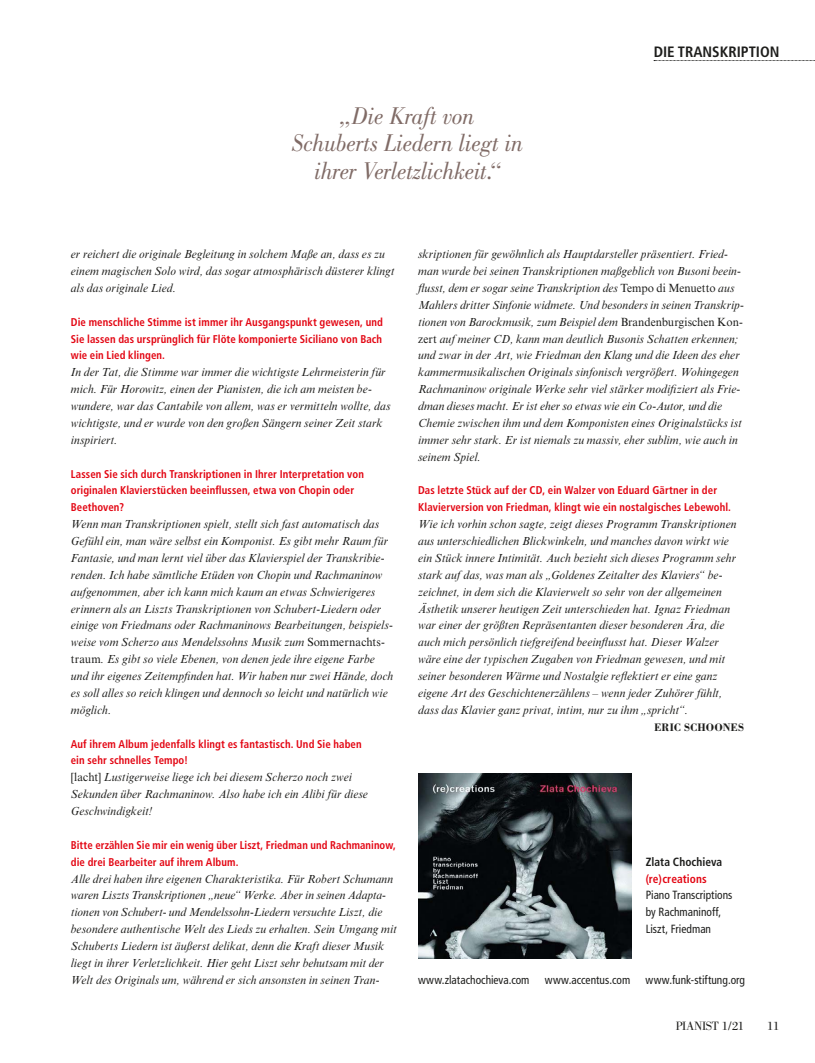
<style>
.page{position:relative;width:815px;height:1063px;background:#fff}
.page>*{position:absolute;margin:0;border:0;box-sizing:border-box;transform-origin:0 0}
.t1{font:italic 25px/27.5px "Bodoni Std";letter-spacing:-.01em;color:#806b66;text-align:center;scale:.96 1}
.t2{font:700 condensed 15px "Frutiger LT Std";color:#1d1d1b}
.t3{font:12.5px "Bodoni Std";letter-spacing:-.03em;color:#1d1d1b}
.t4{font:italic 11.88px/16.9px "Times New Roman MT Std";letter-spacing:.01em;color:#1d1d1b;scale:.96 1}
.t5{font:condensed 11.88px/16.9px "Frutiger LT Std";color:#1d1d1b;scale:.96 1}
.t6{font:700 condensed 11.88px "Frutiger LT Std";letter-spacing:.005em;color:#1d1d1b;scale:.96 1}
.t7{font:700 condensed 11.88px "Frutiger LT Std";letter-spacing:.005em;color:#e30613;scale:.96 1}
.t8{font:700 condensed 11.25px/16.9px "Frutiger LT Std";letter-spacing:.005em;color:#e30613;scale:.96 1}
.t9{font:700 condensed 11.25px/16.9px "Frutiger LT Std";letter-spacing:.005em;color:#e30613;scale:.95 1}
.t10{font:700 11.25px "Bodoni Std";letter-spacing:.01em;color:#1d1d1b;scale:.96 1}
.s1{font-style:normal}
</style>
<div class="page">
<img style="left:418px;top:773px;width:213px;height:185px">
<svg style="left:654px;top:60px;width:161px;height:1px"></svg>
<h1 class="t1" style="left:292px;top:102px;width:243px">„Die Kraft von<br>Schuberts Liedern liegt in ihrer Verletzlichkeit.“</h1>
<p class="t2" style="left:654px;top:43px;width:127px">DIE TRANSKRIPTION</p>
<p class="t4" style="left:71px;top:246px;width:339px">er reichert die originale Begleitung in solchem Maße an, dass es zu einem magischen Solo wird, das sogar atmosphärisch düsterer klingt als das originale Lied.</p>
<p class="t8" style="left:71px;top:313px;width:327px;text-align:justify">Die menschliche Stimme ist immer ihr Ausgangspunkt gewesen, und Sie lassen das ursprünglich für Flöte komponierte Siciliano von Bach wie ein Lied klingen.</p>
<p class="t4" style="left:71px;top:364px;width:334px">In der Tat, die Stimme war immer die wichtigste Lehrmeisterin für mich. Für Horowitz, einen der Pianisten, die ich am meisten be&shy;wundere, war das Cantabile von allem, was er vermitteln wollte, das wichtigste, und er wurde von den großen Sängern seiner Zeit stark inspiriert.</p>
<p class="t8" style="left:71px;top:465px;width:307px">Lassen Sie sich durch Transkriptionen in Ihrer Interpretation von originalen Klavierstücken beeinflussen, etwa von Chopin oder<br>Beethoven?</p>
<p class="t4" style="left:71px;top:516px;width:337px">Wenn man Transkriptionen spielt, stellt sich fast automatisch das Gefühl ein, man wäre selbst ein Komponist. Es gibt mehr Raum für Fantasie, und man lernt viel über das Klavierspiel der Transkribie&shy;renden. Ich habe sämtliche Etüden von Chopin und Rachmaninow aufgenommen, aber ich kann mich kaum an etwas Schwierigeres erinnern als an Liszts Transkriptionen von Schubert-Liedern oder einige von Friedmans oder Rachmaninows Bearbeitungen, beispiels&shy;weise vom Scherzo aus Mendelssohns Musik zum <span class="s1">Sommernachts&shy;traum</span>. Es gibt so viele Ebenen, von denen jede ihre eigene Farbe und ihr eigenes Zeitempfinden hat. Wir haben nur zwei Hände, doch es soll alles so reich klingen und dennoch so leicht und natürlich wie möglich.</p>
<p class="t8" style="left:71px;top:735px;width:304px">Auf ihrem Album jedenfalls klingt es fantastisch. Und Sie haben ein sehr schnelles Tempo!</p>
<p class="t4" style="left:71px;top:769px;width:311px"><span class="s1">[lacht]</span> Lustigerweise liege ich bei diesem Scherzo noch zwei<br>Sekunden über Rachmaninow. Also habe ich ein Alibi für diese<br>Geschwindigkeit!</p>
<p class="t9" style="left:71px;top:836px;width:344px">Bitte erzählen Sie mir ein wenig über Liszt, Friedman und Rachmaninow, die drei Bearbeiter auf ihrem Album.</p>
<p class="t4" style="left:71px;top:870px;width:341px">Alle drei haben ihre eigenen Charakteristika. Für Robert Schumann waren Liszts Transkriptionen „neue“ Werke. Aber in seinen Adapta&shy;tionen von Schubert- und Mendelssohn-Liedern versuchte Liszt, die besondere authentische Welt des Lieds zu erhalten. Sein Umgang mit Schuberts Liedern ist äußerst delikat, denn die Kraft dieser Musik liegt in ihrer Verletzlichkeit. Hier geht Liszt sehr behutsam mit der Welt des Originals um, während er sich ansonsten in seinen Tran-</p>
<p class="t4" style="left:418px;top:246px;width:341px">skriptionen für gewöhnlich als Hauptdarsteller präsentiert. Fried&shy;man wurde bei seinen Transkriptionen maßgeblich von Busoni beein&shy;flusst, dem er sogar seine Transkription des <span class="s1">Tempo di Menuetto</span> aus Mahlers dritter Sinfonie widmete. Und besonders in seinen Transkrip&shy;tionen von Barockmusik, zum Beispiel dem <span class="s1">Brandenburgischen Kon&shy;zert</span> auf meiner CD, kann man deutlich Busonis Schatten erkennen; und zwar in der Art, wie Friedman den Klang und die Ideen des eher kammermusikalischen Originals sinfonisch vergrößert. Wohingegen Rachmaninow originale Werke sehr viel stärker modifiziert als Frie&shy;dman dieses macht. Er ist eher so etwas wie ein Co-Autor, und die Chemie zwischen ihm und dem Komponisten eines Originalstücks ist immer sehr stark. Er ist niemals zu massiv, eher sublim, wie auch in seinem Spiel.</p>
<p class="t8" style="left:418px;top:482px;width:327px">Das letzte Stück auf der CD, ein Walzer von Eduard Gärtner in der<br>Klavierversion von Friedman, klingt wie ein nostalgisches Lebewohl.</p>
<p class="t4" style="left:418px;top:516px;width:333px">Wie ich vorhin schon sagte, zeigt dieses Programm Transkriptionen aus unterschiedlichen Blickwinkeln, und manches davon wirkt wie ein Stück innere Intimität. Auch bezieht sich dieses Programm sehr stark auf das, was man als „Goldenes Zeitalter des Klaviers“ be&shy;zeichnet, in dem sich die Klavierwelt so sehr von der allgemeinen Ästhetik unserer heutigen Zeit unterschieden hat. Ignaz Friedman war einer der größten Repräsentanten dieser besonderen Ära, die auch mich persönlich tiefgreifend beeinflusst hat. Dieser Walzer wäre eine der typischen Zugaben von Friedman gewesen, und mit seiner besonderen Wärme und Nostalgie reflektiert er eine ganz eigene Art des Geschichtenerzählens – wenn jeder Zuhörer fühlt, dass das Klavier ganz privat, intim, nur zu ihm „spricht“.</p>
<p class="t10" style="left:654px;top:720px;width:95px">ERIC SCHOONES</p>
<p class="t6" style="left:646px;top:855px;width:81px">Zlata Chochieva</p>
<p class="t7" style="left:646px;top:871px;width:65px">(re)creations</p>
<p class="t5" style="left:646px;top:887px;width:92px">Piano Transcriptions by Rachmaninoff,<br>Liszt, Friedman</p>
<p class="t5" style="left:418px;top:971px;width:118px">www.zlatachochieva.com</p>
<p class="t5" style="left:545px;top:971px;width:90px">www.accentus.com</p>
<p class="t5" style="left:646px;top:971px;width:105px">www.funk-stiftung.org</p>
<p class="t3" style="left:676px;top:1019px;width:70px">PIANIST 1/21</p>
<p class="t3" style="left:767px;top:1019px;width:14px">11</p>
</div>
